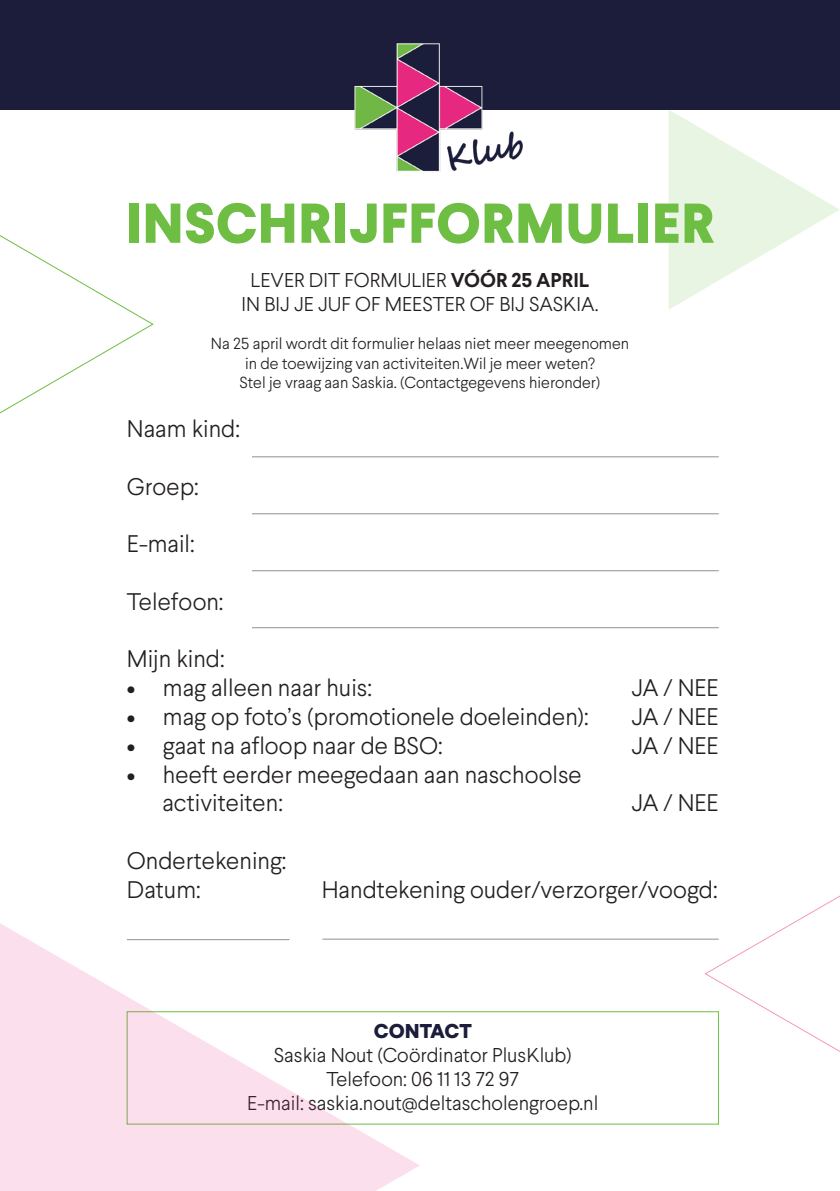
<style>
.page{position:relative;width:840px;height:1191px;background:#fff}
.page>*{position:absolute;margin:0;border:0;box-sizing:border-box;transform-origin:0 0}
.t1{font:800 56px "Larsseit";color:#6ebe44}
.t2{font:300 24px "Larsseit";color:#231f20}
.t3{font:300 20px "Larsseit";color:#231f20}
.t4{font:800 20px "Larsseit";color:#1b1d3a}
.t5{font:300 16px "Larsseit";color:#231f20}
.s1{font-weight:700}
</style>
<div class="page">
<div style="left:0;top:0;width:839px;height:109px;background:#1b1d3a"></div>
<img style="left:345px;top:43px;width:188px;height:129px">
<hr style="left:252px;top:456px;width:466px;height:1px;background:#231f20">
<hr style="left:252px;top:513px;width:466px;height:1px;background:#231f20">
<hr style="left:252px;top:570px;width:466px;height:1px;background:#231f20">
<hr style="left:252px;top:627px;width:466px;height:1px;background:#231f20">
<hr style="left:322px;top:938px;width:396px;height:1px;background:#231f20">
<svg style="left:668px;top:109px;width:171px;height:200px"></svg>
<svg style="left:0;top:235px;width:153px;height:179px"></svg>
<svg style="left:0;top:923px;width:420px;height:268px;fill:#fcdfec"></svg>
<svg style="left:704px;top:896px;width:135px;height:181px"></svg>
<p class="t1" style="left:125px;top:186px;width:590px">INSCHRIJFFORMULIER</p>
<p class="t3" style="left:250px;top:267px;width:340px">LEVER DIT FORMULIER <span class="s1">VÓÓR 25 APRIL</span></p>
<p class="t3" style="left:241px;top:291px;width:358px">IN BIJ JE JUF OF MEESTER OF BIJ SASKIA.</p>
<p class="t5" style="left:211px;top:334px;width:419px">Na 25 april wordt dit formulier helaas niet meer meegenomen</p>
<p class="t5" style="left:245px;top:353px;width:351px">in de toewijzing van activiteiten.Wil je meer weten?</p>
<p class="t5" style="left:239px;top:372px;width:362px">Stel je vraag aan Saskia. (Contactgegevens hieronder)</p>
<p class="t2" style="left:127px;top:413px;width:115px">Naam kind:</p>
<p class="t2" style="left:127px;top:471px;width:73px">Groep:</p>
<p class="t2" style="left:127px;top:529px;width:69px">E-mail:</p>
<p class="t2" style="left:127px;top:586px;width:98px">Telefoon:</p>
<p class="t2" style="left:127px;top:644px;width:99px">Mijn kind:</p>
<p class="t2" style="left:127px;top:673px;width:246px">• mag alleen naar huis:</p>
<p class="t2" style="left:631px;top:673px;width:89px">JA / NEE</p>
<p class="t2" style="left:127px;top:701px;width:463px">• mag op foto’s (promotionele doeleinden):</p>
<p class="t2" style="left:631px;top:701px;width:89px">JA / NEE</p>
<p class="t2" style="left:127px;top:730px;width:317px">• gaat na afloop naar de BSO:</p>
<p class="t2" style="left:631px;top:730px;width:89px">JA / NEE</p>
<p class="t2" style="left:127px;top:759px;width:456px">• heeft eerder meegedaan aan naschoolse</p>
<p class="t2" style="left:162px;top:788px;width:122px">activiteiten:</p>
<p class="t2" style="left:631px;top:788px;width:89px">JA / NEE</p>
<p class="t2" style="left:127px;top:845px;width:161px">Ondertekening:</p>
<p class="t2" style="left:127px;top:874px;width:75px">Datum:</p>
<p class="t2" style="left:321px;top:874px;width:397px">Handtekening ouder/verzorger/voogd:</p>
<p class="t4" style="left:373px;top:1018px;width:99px">CONTACT</p>
<p class="t3" style="left:274px;top:1042px;width:299px">Saskia Nout (Coördinator PlusKlub)</p>
<p class="t3" style="left:326px;top:1066px;width:194px">Telefoon: 06 11 13 72 97</p>
<p class="t3" style="left:247px;top:1090px;width:352px">E-mail: saskia.nout@deltascholengroep.nl</p>
</div>
